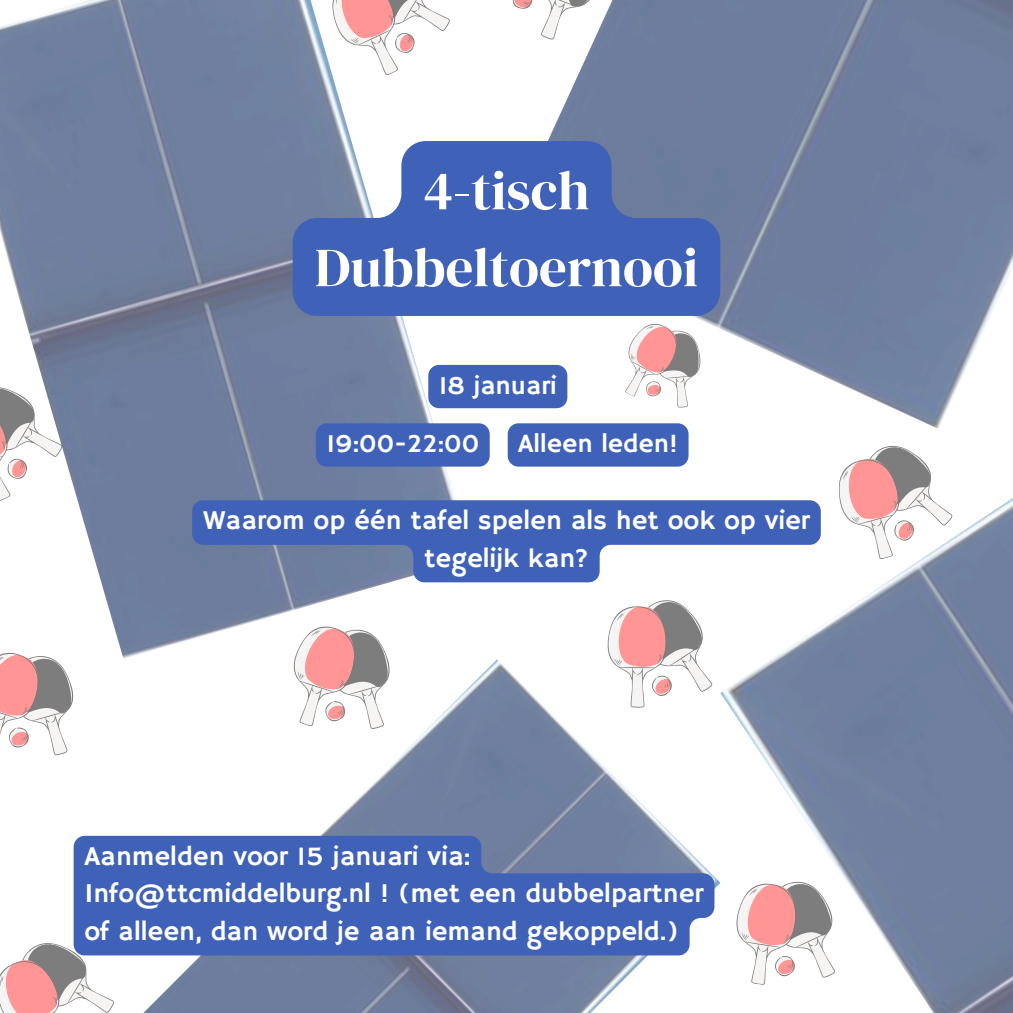
<style>
.page{position:relative;width:1013px;height:1013px;background:#fff}
.page>*{position:absolute;margin:0;border:0;box-sizing:border-box;transform-origin:0 0}
.t1{font:55px/76.9px "DM Serif Display";color:#fff;text-align:center}
.t2{font:27px/37.5px "Hammersmith One";color:#fff}
.t3{font:26.25px "Hammersmith One";color:#fff}
</style>
<div class="page">
<img style="left:0;top:0;width:472px;height:659px">
<img style="left:506px;top:0;width:506px;height:429px">
<img style="left:124px;top:659px;width:596px;height:353px">
<img style="left:720px;top:498px;width:292px;height:514px">
<svg style="left:293px;top:141px;width:427px;height:175px;fill:#3f62b8"></svg>
<svg style="left:74px;top:835px;width:640px;height:120px;fill:#3f62b8"></svg>
<div style="left:316px;top:423px;width:173px;height:43px;background:#3f62b8;border-radius:11px"></div>
<div style="left:507px;top:423px;width:181px;height:43px;background:#3f62b8;border-radius:11px"></div>
<div style="left:428px;top:365px;width:139px;height:43px;background:#3f62b8"></div>
<svg style="left:192px;top:500px;width:628px;height:82px;fill:#3f62b8"></svg>
<svg style="left:828px;top:445px;width:130px;height:121px"></svg>
<svg style="left:728px;top:873px;width:119px;height:121px"></svg>
<svg style="left:607px;top:600px;width:105px;height:107px"></svg>
<svg style="left:277px;top:613px;width:132px;height:134px"></svg>
<svg style="left:0;top:639px;width:92px;height:117px"></svg>
<svg style="left:0;top:925px;width:124px;height:87px"></svg>
<svg style="left:0;top:369px;width:72px;height:143px"></svg>
<svg style="left:318px;top:0;width:142px;height:86px"></svg>
<svg style="left:506px;top:0;width:116px;height:53px"></svg>
<svg style="left:609px;top:312px;width:109px;height:109px"></svg>
<p class="t1" style="left:315px;top:151px;width:385px">4-tisch<br>Dubbeltoernooi</p>
<p class="t3" style="left:439px;top:370px;width:120px">18 januari</p>
<p class="t3" style="left:326px;top:428px;width:154px">19:00-22:00</p>
<p class="t3" style="left:518px;top:428px;width:161px">Alleen leden!</p>
<h1 class="t2" style="left:203px;top:503px;width:608px;text-align:center">Waarom op één tafel spelen als het ook op vier tegelijk kan?</h1>
<p class="t2" style="left:84px;top:838px;width:387px">Aanmelden voor 15 januari via:</p>
<p class="t2" style="left:84px;top:876px;width:620px">Info@ttcmiddelburg.nl ! (met een dubbelpartner of alleen, dan word je aan iemand gekoppeld.)</p>
</div>
